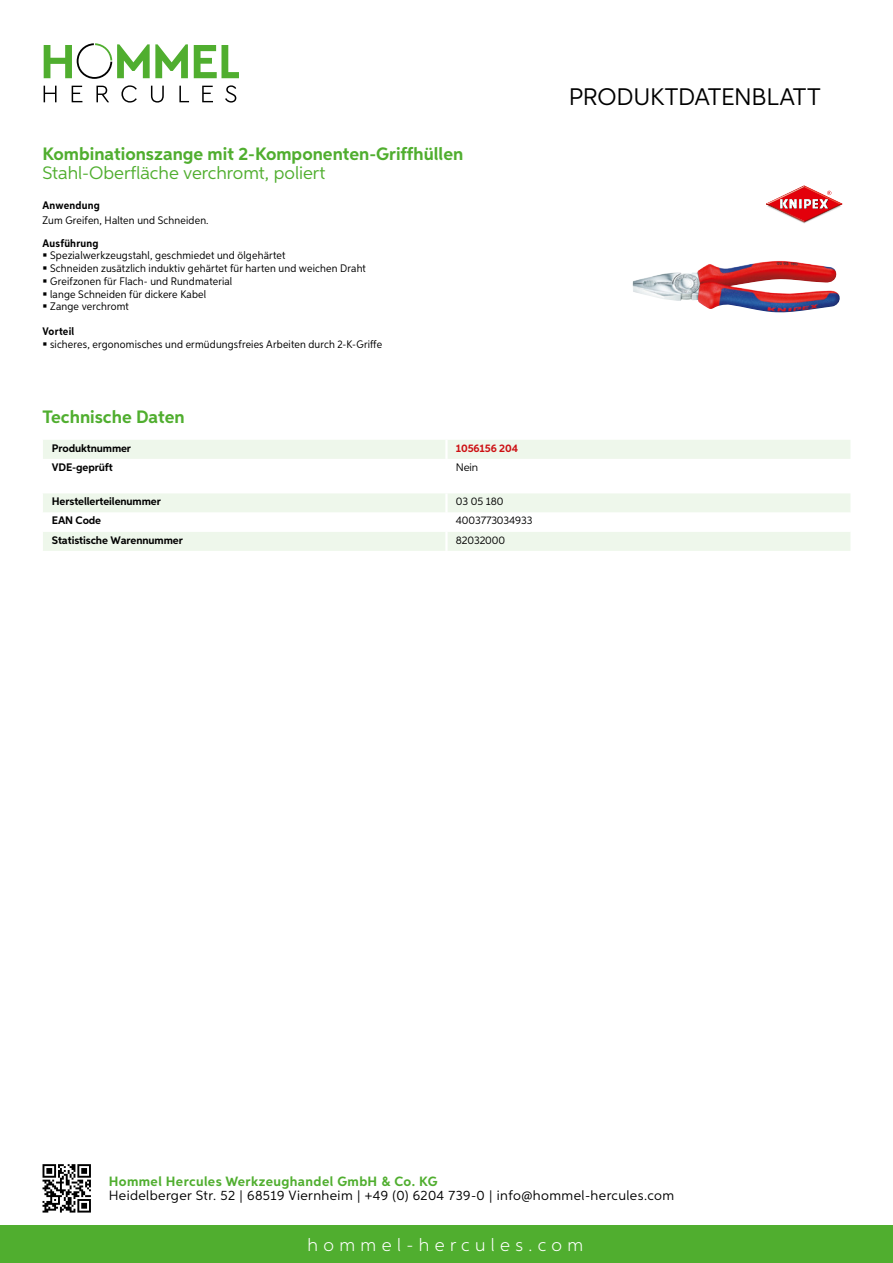
<style>
.page{position:relative;width:893px;height:1263px;background:#fff}
.page>*{position:absolute;margin:0;border:0;box-sizing:border-box;transform-origin:0 0}
.t1{font:24px "Aspira";letter-spacing:-.01em;color:#000}
.t2{font:700 18px "Aspira";color:#50ae2f}
.t3{font:18px "Aspira";color:#50ae2f}
.t4{font:300 18px "Aspira";letter-spacing:.3em;color:#fff}
.t5{font:13.5px "Aspira";letter-spacing:.03em;color:#000}
.t6{font:700 13.5px "Aspira";letter-spacing:.03em;color:#50ae2f}
.t7{font:10.95px/12.8px "Aspira Nar";letter-spacing:.015em;color:#000}
.t8{font:700 10.95px "Aspira";letter-spacing:-.01em;color:#000}
.t9{font:10.95px "Aspira";letter-spacing:-.01em;color:#000}
.t10{font:700 10.95px "Aspira Nar";letter-spacing:.02em;color:#000}
.t11{font:700 10.95px "Aspira";letter-spacing:-.01em;color:#cd1013}
</style>
<div class="page">
<div style="left:0;top:1226px;width:893px;height:37px;background:#50ae2f"></div>
<svg style="left:43px;top:1164px;width:48px;height:48px"></svg>
<svg style="left:194px;top:45px;width:45px;height:33px"></svg>
<svg style="left:44px;top:43px;width:144px;height:36px"></svg>
<svg style="left:44px;top:86px;width:13px;height:16px"></svg>
<svg style="left:72px;top:86px;width:10px;height:16px"></svg>
<svg style="left:96px;top:86px;width:13px;height:16px"></svg>
<svg style="left:121px;top:85px;width:16px;height:18px"></svg>
<svg style="left:151px;top:86px;width:13px;height:17px"></svg>
<svg style="left:179px;top:86px;width:10px;height:16px"></svg>
<svg style="left:202px;top:86px;width:11px;height:16px"></svg>
<svg style="left:225px;top:85px;width:11px;height:18px"></svg>
<div style="left:43px;top:440px;width:807px;height:19px;background:#eef7eb"></div>
<svg style="left:43px;top:493px;width:807px;height:58px"></svg>
<hr style="left:445px;top:532px;width:3px;height:19px;background:#fff">
<img style="left:633px;top:261px;width:207px;height:52px">
<svg style="left:766px;top:186px;width:76px;height:38px"></svg>
<h2 class="t2" style="left:43px;top:142px;width:422px">Kombinationszange mit 2-Komponenten-Griffhüllen</h2>
<h2 class="t3" style="left:43px;top:162px;width:284px">Stahl-Oberfläche verchromt, poliert</h2>
<p class="t10" style="left:43px;top:199px;width:59px">Anwendung</p>
<p class="t7" style="left:43px;top:214px;width:168px">Zum Greifen, Halten und Schneiden.</p>
<p class="t10" style="left:43px;top:236px;width:58px">Ausführung</p>
<p class="t7" style="left:50px;top:249px;width:317px">Spezialwerkzeugstahl, geschmiedet und ölgehärtet<br>Schneiden zusätzlich induktiv gehärtet für harten und weichen Draht Greifzonen für Flach- und Rundmaterial<br>lange Schneiden für dickere Kabel<br>Zange verchromt</p>
<p class="t10" style="left:43px;top:324px;width:33px">Vorteil</p>
<p class="t7" style="left:50px;top:337px;width:334px">sicheres, ergonomisches und ermüdungsfreies Arbeiten durch 2-K-Griffe</p>
<h2 class="t2" style="left:43px;top:406px;width:144px">Technische Daten</h2>
<p class="t8" style="left:52px;top:441px;width:81px">Produktnummer</p>
<p class="t11" style="left:456px;top:441px;width:64px">1056156 204</p>
<p class="t8" style="left:52px;top:460px;width:63px">VDE-geprüft</p>
<p class="t9" style="left:456px;top:460px;width:24px">Nein</p>
<p class="t8" style="left:52px;top:495px;width:111px">Herstellerteilenummer</p>
<p class="t9" style="left:456px;top:495px;width:49px">03 05 180</p>
<p class="t8" style="left:52px;top:514px;width:51px">EAN Code</p>
<p class="t9" style="left:456px;top:514px;width:78px">4003773034933</p>
<p class="t8" style="left:52px;top:533px;width:132px">Statistische Warennummer</p>
<p class="t9" style="left:456px;top:533px;width:51px">82032000</p>
<h1 class="t1" style="left:569px;top:82px;width:253px">Produktdatenblatt</h1>
<p class="t6" style="left:109px;top:1172px;width:330px">Hommel Hercules Werkzeughandel GmbH &amp; Co. KG</p>
<p class="t5" style="left:109px;top:1187px;width:567px">Heidelberger Str. 52 | 68519 Viernheim | +49 (0) 6204 739-0 | info@hommel-hercules.com</p>
<h2 class="t4" style="left:307px;top:1234px;width:277px">hommel-hercules.com</h2>
</div>
